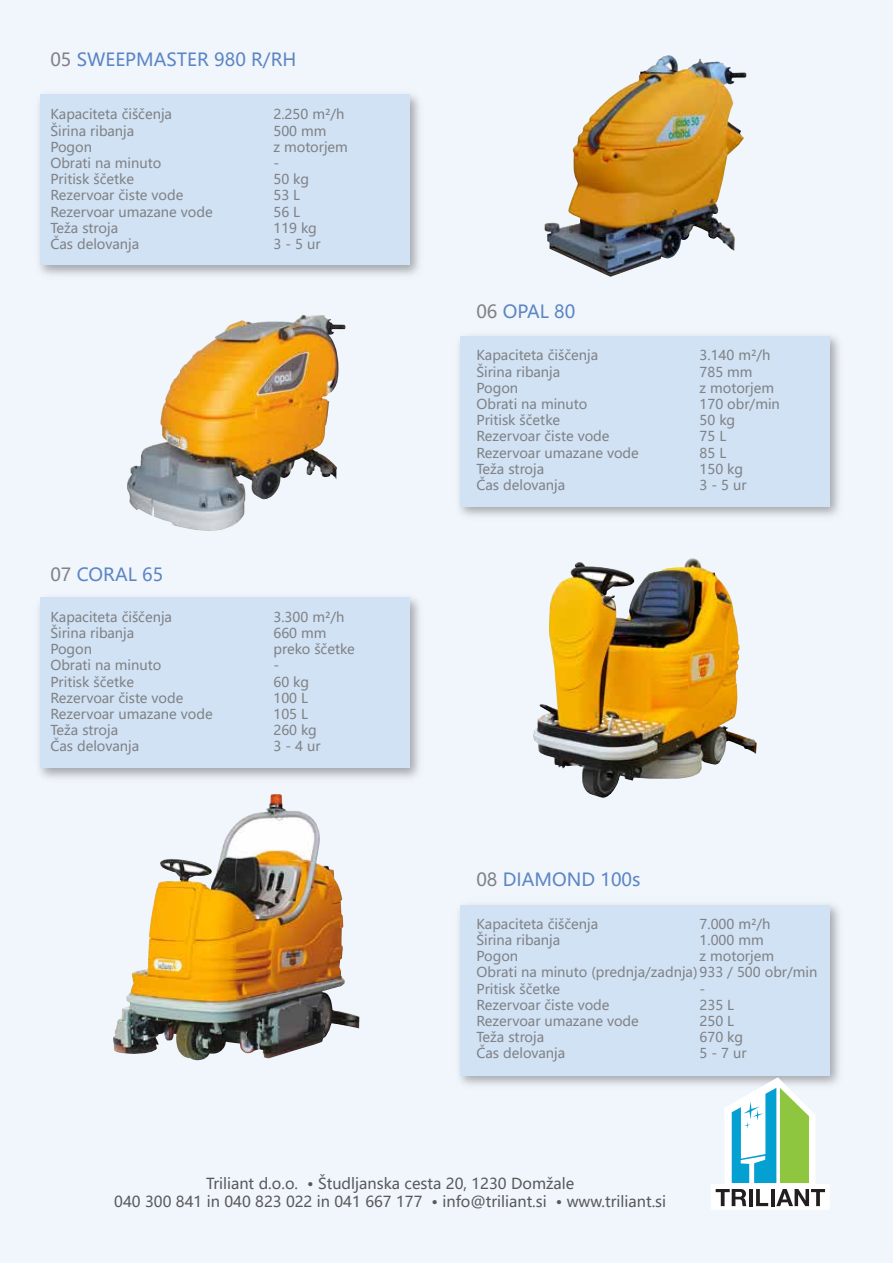
<style>
.page{position:relative;width:893px;height:1263px;background:#f1f6fc}
.page>*{position:absolute;margin:0;border:0;box-sizing:border-box;transform-origin:0 0}
.t1{font:18px "Microsoft Ya Hei UI";color:#5c85c4}
.t2{font:15px/18px "Microsoft Ya Hei UI";color:#58595b;text-align:center}
.t3{font:13.5px/16.2px "Microsoft Ya Hei UI";color:#808285}
.s1{color:#808285}
</style>
<div class="page">
<div style="left:40px;top:95px;width:370px;height:170px;background:#d1e2f5"></div>
<img style="left:545px;top:55px;width:201px;height:222px">
<div style="left:460px;top:336px;width:370px;height:170px;background:#d1e2f5"></div>
<div style="left:40px;top:598px;width:370px;height:170px;background:#d1e2f5"></div>
<div style="left:460px;top:905px;width:370px;height:170px;background:#d1e2f5"></div>
<img style="left:127px;top:315px;width:218px;height:216px">
<img style="left:533px;top:558px;width:224px;height:240px">
<img style="left:113px;top:794px;width:246px;height:266px">
<svg style="left:711px;top:1077px;width:119px;height:132px"></svg>
<h1 class="t1" style="left:50px;top:47px;width:247px"><span class="s1">05</span> SWEEPMASTER 980 R/RH</h1>
<p class="t3" style="left:50px;top:106px;width:164px">Kapaciteta čiščenja<br>Širina ribanja<br>Pogon<br>Obrati na minuto<br>Pritisk ščetke<br>Rezervoar čiste vode<br>Rezervoar umazane vode<br>Teža stroja<br>Čas delovanja</p>
<p class="t3" style="left:273px;top:106px;width:76px">2.250 m²/h<br>500 mm<br>z motorjem -<br>50 kg<br>53 L<br>56 L<br>119 kg<br>3 - 5 ur</p>
<h1 class="t1" style="left:50px;top:562px;width:114px"><span class="s1">07</span> CORAL 65</h1>
<p class="t3" style="left:50px;top:608px;width:164px">Kapaciteta čiščenja<br>Širina ribanja<br>Pogon<br>Obrati na minuto<br>Pritisk ščetke<br>Rezervoar čiste vode<br>Rezervoar umazane vode<br>Teža stroja<br>Čas delovanja</p>
<p class="t3" style="left:273px;top:608px;width:83px">3.300 m²/h<br>660 mm preko ščetke -<br>60 kg<br>100 L<br>105 L<br>260 kg<br>3 - 4 ur</p>
<h1 class="t1" style="left:476px;top:300px;width:100px"><span class="s1">06</span> OPAL 80</h1>
<p class="t3" style="left:476px;top:347px;width:164px">Kapaciteta čiščenja<br>Širina ribanja<br>Pogon<br>Obrati na minuto<br>Pritisk ščetke<br>Rezervoar čiste vode<br>Rezervoar umazane vode<br>Teža stroja<br>Čas delovanja</p>
<p class="t3" style="left:699px;top:347px;width:82px">3.140 m²/h<br>785 mm<br>z motorjem<br>170 obr/min<br>50 kg<br>75 L<br>85 L<br>150 kg<br>3 - 5 ur</p>
<h1 class="t1" style="left:476px;top:868px;width:166px"><span class="s1">08</span> DIAMOND 100s</h1>
<p class="t3" style="left:476px;top:915px;width:343px">Kapaciteta čiščenja<br>Širina ribanja<br>Pogon<br>Obrati na minuto (prednja/zadnja)933 / 500 obr/min<br>Pritisk ščetke<br>Rezervoar čiste vode<br>Rezervoar umazane vode<br>Teža stroja<br>Čas delovanja</p>
<p class="t3" style="left:699px;top:915px;width:76px">7.000 m²/h<br>1.000 mm<br>z motorjem</p>
<p class="t3" style="left:699px;top:980px;width:49px">-<br>235 L<br>250 L<br>670 kg<br>5 - 7 ur</p>
<p class="t2" style="left:114px;top:1174px;width:553px">Triliant d.o.o. • Študljanska cesta 20, 1230 Domžale<br>040 300 841 in 040 823 022 in 041 667 177 • info@triliant.si • www.triliant.si</p>
</div>
